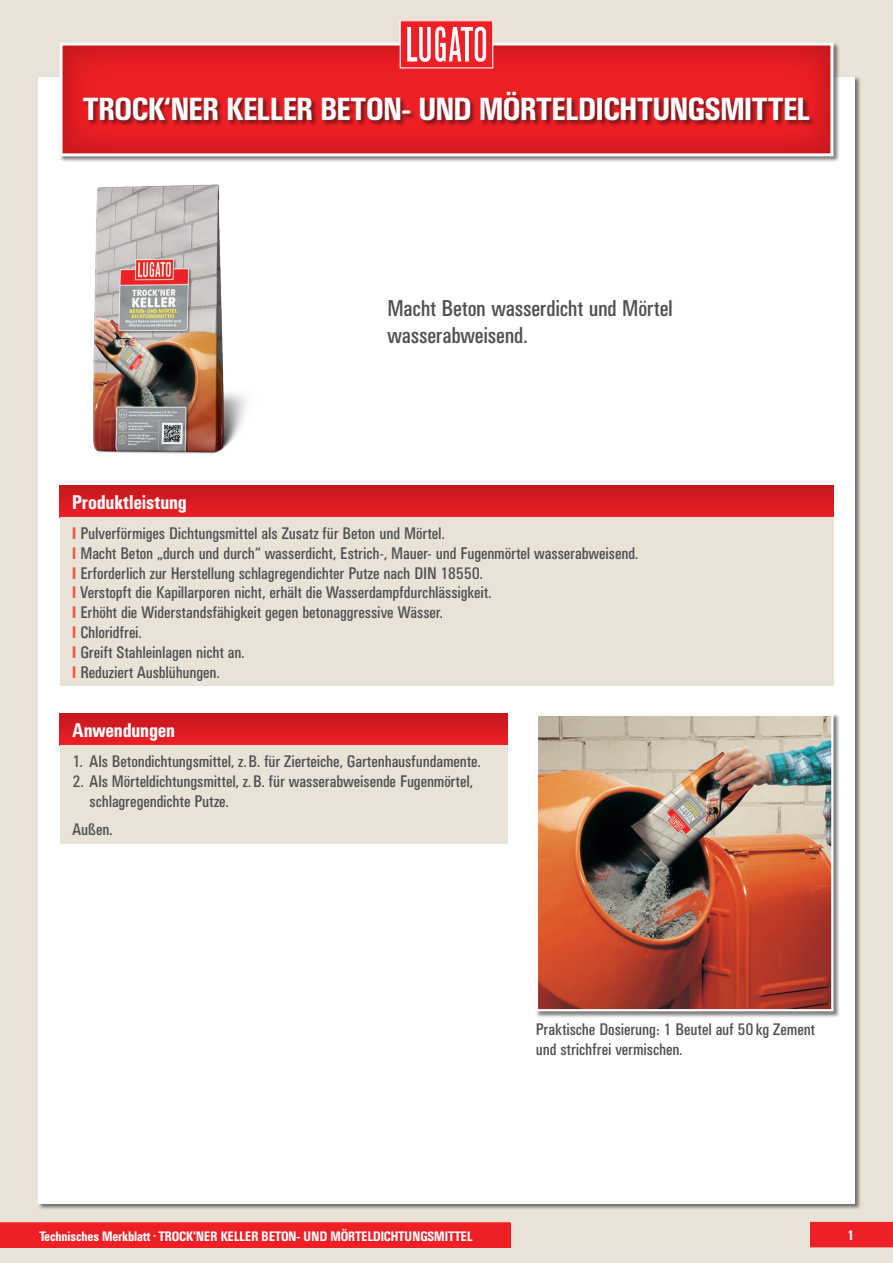
<style>
.page{position:relative;width:893px;height:1263px;background:#e9e3d7}
.page>*{position:absolute;margin:0;border:0;box-sizing:border-box;transform-origin:0 0}
.t1{font:500 condensed 31.5px "UN11";letter-spacing:.005em;color:#fff}
.t2{font:condensed 22.5px/27px "UN11";letter-spacing:-.005em;color:#4e5051}
.t3{font:500 condensed 19.5px "UN11";letter-spacing:.005em;color:#fff}
.t4{font:condensed 16.5px/19.8px "UN11";color:#4e5051}
.t5{font:500 condensed 13.5px "UN11";color:#fff}
.s1{font-weight:500;color:#f0593e}
</style>
<div class="page">
<div style="left:38px;top:77px;width:817px;height:1126px;background:#fff"></div>
<div style="left:810px;top:1222px;width:83px;height:25px;background:#ee1f25"></div>
<div style="left:0;top:1222px;width:511px;height:26px;background:#ee1f25"></div>
<div style="left:59px;top:42px;width:781px;height:121px;background:#101314;opacity:.55"></div>
<svg style="left:60px;top:43px;width:773px;height:113px;background:#e42d33"></svg>
<div style="left:83px;top:91px;width:733px;height:36px;background:#101314;opacity:.55"></div>
<div style="left:400px;top:21px;width:93px;height:47px;background:#ee1f25"></div>
<div style="left:400px;top:20px;width:93px;height:48px;border:1px solid #fff"></div>
<svg style="left:407px;top:27px;width:79px;height:35px"></svg>
<div style="left:535px;top:713px;width:305px;height:305px;background:#101314;opacity:.55"></div>
<img style="left:539px;top:717px;width:291px;height:291px">
<div style="left:536px;top:714px;width:297px;height:297px;border:2px solid #fff"></div>
<div style="left:60px;top:485px;width:773px;height:32px;background:linear-gradient(to bottom,#c3191e,#ea1f26)"></div>
<div style="left:60px;top:517px;width:773px;height:169px;background:#e9e3d7"></div>
<svg style="left:60px;top:714px;width:447px;height:31px;background:#d81c22"></svg>
<div style="left:60px;top:745px;width:447px;height:99px;background:#e9e3d7"></div>
<img style="left:93px;top:184px;width:154px;height:270px">
<h1 class="t1" style="left:83px;top:91px;width:728px">TROCK‘NER KELLER BETON- UND MÖRTELDICHTUNGSMITTEL</h1>
<h2 class="t2" style="left:387px;top:294px;width:287px">Macht Beton wasserdicht und Mörtel wasserabweisend.</h2>
<p class="t3" style="left:72px;top:491px;width:116px">Produktleistung</p>
<p class="t4" style="left:72px;top:523px;width:567px"><span class="s1">I</span> Pulverförmiges Dichtungsmittel als Zusatz für Beton und Mörtel.<br><span class="s1">I</span> Macht Beton „durch und durch“ wasserdicht, Estrich-, Mauer- und Fugenmörtel wasserabweisend.<br><span class="s1">I</span> Erforderlich zur Herstellung schlagregendichter Putze nach DIN 18550.<br><span class="s1">I</span> Verstopft die Kapillarporen nicht, erhält die Wasserdampfdurchlässigkeit.<br><span class="s1">I</span> Erhöht die Widerstandsfähigkeit gegen betonaggressive Wässer.<br><span class="s1">I</span> Chloridfrei.<br><span class="s1">I</span> Greift Stahleinlagen nicht an.<br><span class="s1">I</span> Reduziert Ausblühungen.</p>
<p class="t3" style="left:73px;top:719px;width:104px">Anwendungen</p>
<p class="t4" style="left:73px;top:751px;width:410px">1. Als Betondichtungsmittel, z.B. für Zierteiche, Gartenhausfundamente.</p>
<p class="t4" style="left:90px;top:771px;width:385px;text-indent:-17px">2. Als Mörteldichtungsmittel, z.B. für wasserabweisende Fugenmörtel, schlagregendichte Putze.</p>
<p class="t4" style="left:73px;top:819px;width:41px">Außen.</p>
<p class="t4" style="left:536px;top:1019px;width:281px">Praktische Dosierung: 1 Beutel auf 50 kg Zement und strichfrei vermischen.</p>
<p class="t5" style="left:39px;top:1228px;width:435px">Technisches Merkblatt <sup>•</sup> TROCK‘NER KELLER BETON- UND MÖRTELDICHTUNGSMITTEL</p>
<p class="t5" style="left:847px;top:1227px;width:8px">1</p>
</div>
